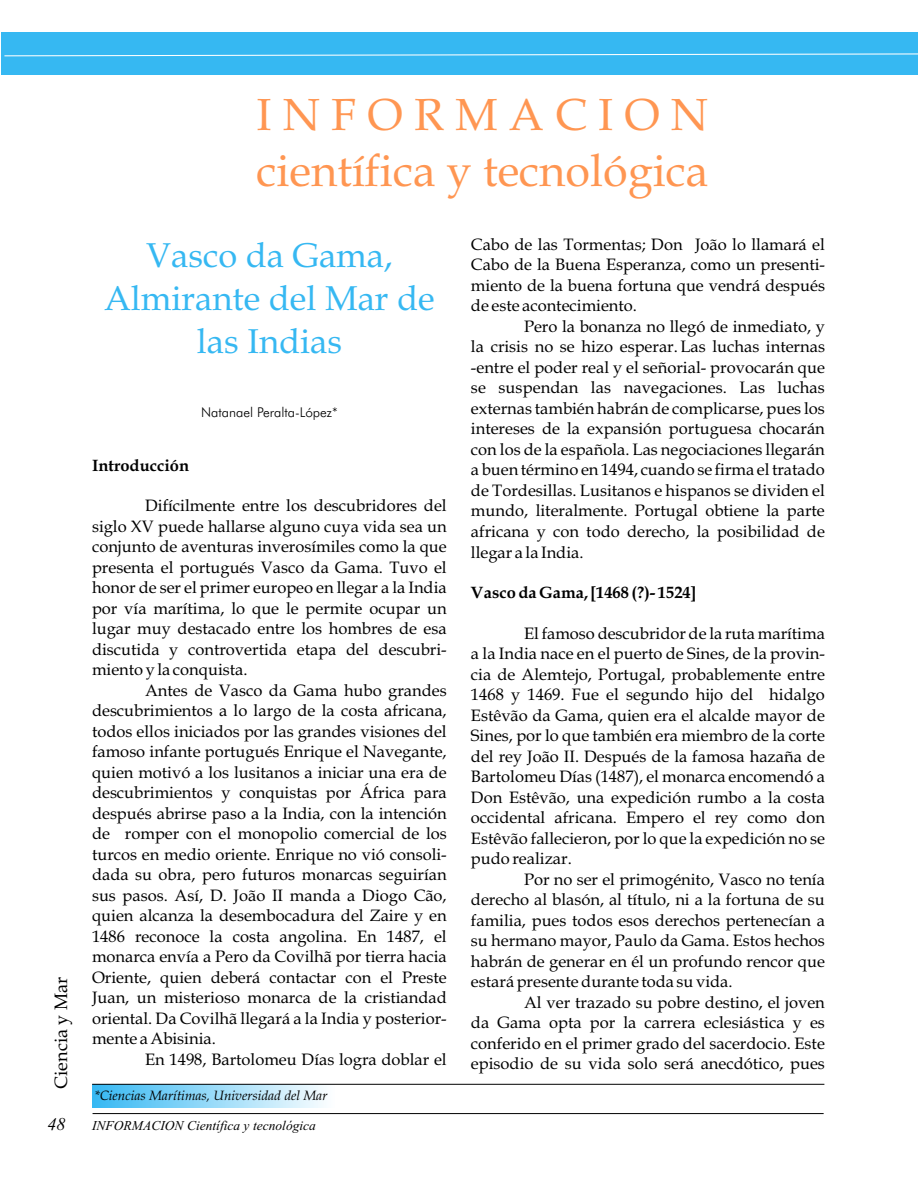
<style>
.page{position:relative;width:918px;height:1188px;background:#fff}
.page>*{position:absolute;margin:0;border:0;box-sizing:border-box;transform-origin:0 0}
.t1{font:45px/55.9px "Book Antiqua";color:#ff9652}
.t2{font:34.5px/42.9px "Book Antiqua";color:#36b8f2;text-align:center}
.t3{font:18px "Book Antiqua";color:#000}
.t4{font:italic 18px "Times New Roman";color:#000}
.t5{font:16.5px/20.5px "Book Antiqua";color:#000;text-align:justify}
.t6{font:700 16.5px "Book Antiqua";color:#000}
.t7{font:italic 13.5px "Book Antiqua";color:#000}
.t8{font:italic 13.5px "Times New Roman";color:#000}
.t9{font:13.5px "Futura Lt BT";color:#000}
</style>
<div class="page">
<hr style="left:93px;top:1113px;width:731px;height:1px;background:#000">
<div style="left:92px;top:1084px;width:242px;height:24px;background:linear-gradient(to right,#36b8f3,#fcfeff)"></div>
<hr style="left:92px;top:1084px;width:732px;height:1px;background:#000">
<div style="left:2px;top:33px;width:916px;height:42px;background:#36b8f2"></div>
<svg style="left:4px;top:53px;width:914px;height:4px"></svg>
<p class="t3" style="left:54px;top:1089px;width:113px;rotate:-90deg">Ciencia y Mar</p>
<p class="t4" style="left:48px;top:1117px;width:19px">48</p>
<h1 class="t1" style="left:257px;top:92px;width:453px">INFORMACION científica y tecnológica</h1>
<h2 class="t2" style="left:104px;top:238px;width:332px">Vasco da Gama,<br>Almirante del Mar de las Indias</h2>
<p class="t5" style="left:471px;top:236px;width:356px">Cabo de las Tormentas; Don João lo llamará el Cabo de la Buena Esperanza, como un presenti&shy;miento de la buena fortuna que vendrá después de este acontecimiento.</p>
<p class="t5" style="left:471px;top:318px;width:356px;text-indent:53px">Pero la bonanza no llegó de inmediato, y la crisis no se hizo esperar. Las luchas internas -entre el poder real y el señorial- provocarán que se suspendan las navegaciones. Las luchas</p>
<p class="t9" style="left:201px;top:406px;width:138px">Natanael Peralta-López*</p>
<p class="t5" style="left:471px;top:400px;width:355px">externas también habrán de complicarse, pues los intereses de la expansión portuguesa chocarán con los de la española. Las negociaciones llegarán</p>
<p class="t6" style="left:92px;top:459px;width:99px">Introducción</p>
<p class="t5" style="left:471px;top:462px;width:355px">a buen término en 1494, cuando se firma el tratado de Tordesillas. Lusitanos e hispanos se dividen el</p>
<p class="t5" style="left:145px;top:497px;width:303px">Difícilmente entre los descubridores del</p>
<p class="t5" style="left:471px;top:503px;width:355px">mundo, literalmente. Portugal obtiene la parte</p>
<p class="t5" style="left:92px;top:518px;width:356px">siglo XV puede hallarse alguno cuya vida sea un</p>
<p class="t5" style="left:471px;top:523px;width:355px">africana y con todo derecho, la posibilidad de</p>
<p class="t5" style="left:92px;top:538px;width:356px">conjunto de aventuras inverosímiles como la que</p>
<p class="t5" style="left:471px;top:544px;width:114px">llegar a la India.</p>
<p class="t5" style="left:92px;top:559px;width:356px">presenta el portugués Vasco da Gama. Tuvo el honor de ser el primer europeo en llegar a la India</p>
<p class="t6" style="left:471px;top:586px;width:227px">Vasco da Gama, [1468 (?)- 1524]</p>
<p class="t5" style="left:92px;top:600px;width:356px">por vía marítima, lo que le permite ocupar un lugar muy destacado entre los hombres de esa</p>
<p class="t5" style="left:524px;top:625px;width:302px">El famoso descubridor de la ruta marítima</p>
<p class="t5" style="left:92px;top:641px;width:356px">discutida y controvertida etapa del descubri-</p>
<p class="t5" style="left:471px;top:645px;width:355px">a la India nace en el puerto de Sines, de la provin-</p>
<p class="t5" style="left:92px;top:661px;width:157px">miento y la conquista.</p>
<p class="t5" style="left:471px;top:666px;width:355px">cia de Alemtejo, Portugal, probablemente entre</p>
<p class="t5" style="left:145px;top:682px;width:303px">Antes de Vasco da Gama hubo grandes</p>
<p class="t5" style="left:471px;top:686px;width:356px">1468 y 1469. Fue el segundo hijo del hidalgo</p>
<p class="t5" style="left:92px;top:702px;width:356px">descubrimientos a lo largo de la costa africana,</p>
<p class="t5" style="left:471px;top:707px;width:355px">Estêvão da Gama, quien era el alcalde mayor de</p>
<p class="t5" style="left:92px;top:723px;width:356px">todos ellos iniciados por las grandes visiones del</p>
<p class="t5" style="left:471px;top:727px;width:355px">Sines, por lo que también era miembro de la corte</p>
<p class="t5" style="left:92px;top:743px;width:356px">famoso infante portugués Enrique el Navegante,</p>
<p class="t5" style="left:471px;top:748px;width:355px">del rey João II. Después de la famosa hazaña de</p>
<p class="t5" style="left:92px;top:764px;width:356px">quien motivó a los lusitanos a iniciar una era de</p>
<p class="t5" style="left:471px;top:768px;width:355px">Bartolomeu Días (1487), el monarca encomendó a</p>
<p class="t5" style="left:92px;top:784px;width:356px">descubrimientos y conquistas por África para</p>
<p class="t5" style="left:471px;top:789px;width:355px">Don Estêvão, una expedición rumbo a la costa</p>
<p class="t5" style="left:92px;top:805px;width:356px">después abrirse paso a la India, con la intención</p>
<p class="t5" style="left:471px;top:809px;width:355px">occidental africana. Empero el rey como don</p>
<p class="t5" style="left:92px;top:825px;width:356px">de romper con el monopolio comercial de los</p>
<p class="t5" style="left:471px;top:830px;width:355px">Estêvão fallecieron, por lo que la expedición no se</p>
<p class="t5" style="left:92px;top:846px;width:356px">turcos en medio oriente. Enrique no vió consoli-</p>
<p class="t5" style="left:471px;top:850px;width:102px">pudo realizar.</p>
<p class="t5" style="left:92px;top:866px;width:356px">dada su obra, pero futuros monarcas seguirían</p>
<p class="t5" style="left:524px;top:871px;width:302px">Por no ser el primogénito, Vasco no tenía</p>
<p class="t5" style="left:92px;top:887px;width:356px">sus pasos. Así, D. João II manda a Diogo Cão,</p>
<p class="t5" style="left:471px;top:891px;width:355px">derecho al blasón, al título, ni a la fortuna de su</p>
<p class="t5" style="left:92px;top:907px;width:356px">quien alcanza la desembocadura del Zaire y en</p>
<p class="t5" style="left:471px;top:912px;width:355px">familia, pues todos esos derechos pertenecían a</p>
<p class="t5" style="left:92px;top:928px;width:356px">1486 reconoce la costa angolina. En 1487, el</p>
<p class="t5" style="left:471px;top:932px;width:355px">su hermano mayor, Paulo da Gama. Estos hechos</p>
<p class="t5" style="left:92px;top:948px;width:356px">monarca envía a Pero da Covilhã por tierra hacia</p>
<p class="t5" style="left:471px;top:953px;width:355px">habrán de generar en él un profundo rencor que</p>
<p class="t5" style="left:92px;top:969px;width:356px">Oriente, quien deberá contactar con el Preste</p>
<p class="t5" style="left:471px;top:973px;width:263px">estará presente durante toda su vida.</p>
<p class="t5" style="left:92px;top:989px;width:356px">Juan, un misterioso monarca de la cristiandad</p>
<p class="t5" style="left:524px;top:994px;width:302px">Al ver trazado su pobre destino, el joven</p>
<p class="t5" style="left:92px;top:1010px;width:356px">oriental. Da Covilhã llegará a la India y posterior-</p>
<p class="t5" style="left:471px;top:1014px;width:355px">da Gama opta por la carrera eclesiástica y es</p>
<p class="t5" style="left:92px;top:1030px;width:125px">mente a Abisinia.</p>
<p class="t5" style="left:471px;top:1035px;width:355px">conferido en el primer grado del sacerdocio. Este</p>
<p class="t5" style="left:145px;top:1051px;width:303px">En 1498, Bartolomeu Días logra doblar el</p>
<p class="t5" style="left:471px;top:1055px;width:355px">episodio de su vida solo será anecdótico, pues</p>
<p class="t7" style="left:94px;top:1091px;width:235px">*Ciencias Marítimas, Universidad del Mar</p>
<p class="t8" style="left:92px;top:1121px;width:225px">INFORMACION Científica y tecnológica</p>
</div>
